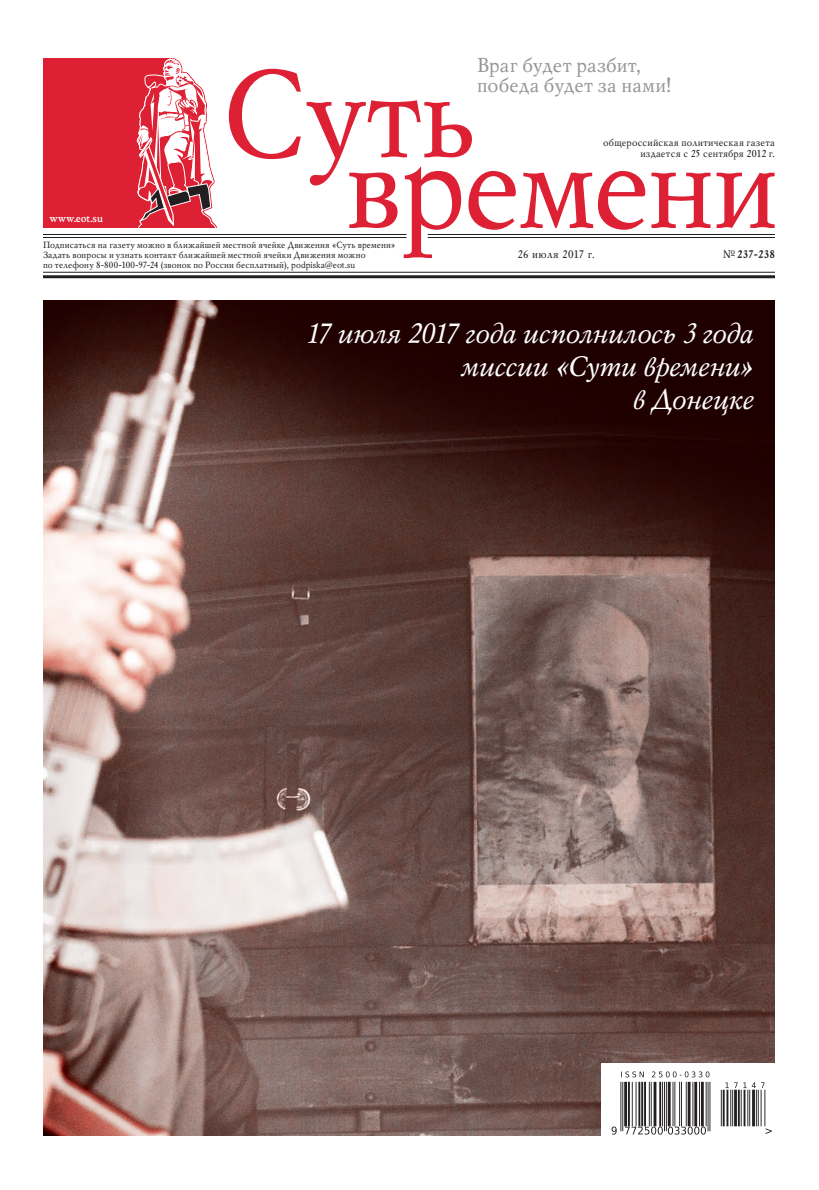
<style>
.page{position:relative;width:819px;height:1190px;background:#fff}
.page>*{position:absolute;margin:0;border:0;box-sizing:border-box;transform-origin:0 0}
.Subheading{font:italic 28px/33px "Mysl";letter-spacing:-.01em;color:#fff;text-align:right}
.t1{font:20px/20px "Mysl";letter-spacing:.01em;color:#939598}
.Date-n-Num{font:11px "Mysl";letter-spacing:.02em;color:#231f20}
.t2{font:700 11px "Mysl";color:#fff}
.Date-n-Num-2{font:700 11px "Mysl";letter-spacing:.015em;color:#231f20}
.t3{font:10px "Mysl";letter-spacing:.015em;color:#231f20}
.t4{font:9px/10px "Mysl";letter-spacing:.01em;color:#231f20}
.s1{font-weight:400}
</style>
<div class="page">
<svg style="left:651px;top:173px;width:60px;height:55px"></svg>
<svg style="left:717px;top:173px;width:58px;height:55px"></svg>
<svg style="left:229px;top:69px;width:72px;height:90px"></svg>
<svg style="left:307px;top:100px;width:338px;height:158px"></svg>
<svg style="left:43px;top:58px;width:174px;height:170px"></svg>
<hr style="left:43px;top:272px;width:732px;height:1px;background:#231f20">
<hr style="left:43px;top:275px;width:732px;height:3px;background:#231f20">
<hr style="left:428px;top:234px;width:347px;height:1px;background:#231f20">
<hr style="left:428px;top:237px;width:347px;height:1px;background:#231f20">
<hr style="left:43px;top:234px;width:363px;height:1px;background:#231f20">
<hr style="left:43px;top:237px;width:363px;height:1px;background:#231f20">
<img style="left:43px;top:300px;width:732px;height:836px">
<div style="left:601px;top:1064px;width:174px;height:41px;background:#fff"></div>
<img style="left:620px;top:1072px;width:146px;height:32px">
<svg style="left:601px;top:1104px;width:174px;height:32px"></svg>
<h2 class="t1" style="left:477px;top:55px;width:196px">Враг будет разбит, победа будет за нами!</h2>
<p class="t2" style="left:49px;top:211px;width:55px">www.eot.su</p>
<p class="t3" style="left:603px;top:136px;width:173px">общероссийская политическая газета</p>
<p class="t3" style="left:640px;top:147px;width:136px">издается с 25 сентября 2012 г.</p>
<p class="t4" style="left:43px;top:240px;width:354px">Подписаться на газету можно в ближайшей местной ячейке Движения «Суть времени»<br>Задать вопросы и узнать контакт ближайшей местной ячейки Движения можно<br>по телефону 8-800-100-97-24 (звонок по России бесплатный), podpiska@eot.su</p>
<p class="Date-n-Num" style="left:518px;top:247px;width:79px">26 июля 2017 г.</p>
<p class="Date-n-Num-2" style="left:723px;top:247px;width:54px"><span class="s1">№</span>237-238</p>
<p class="Subheading" style="left:305px;top:316px;width:450px">17 июля 2017 года исполнилось 3 года миссии «Сути времени»<br>в Донецке</p>
</div>
